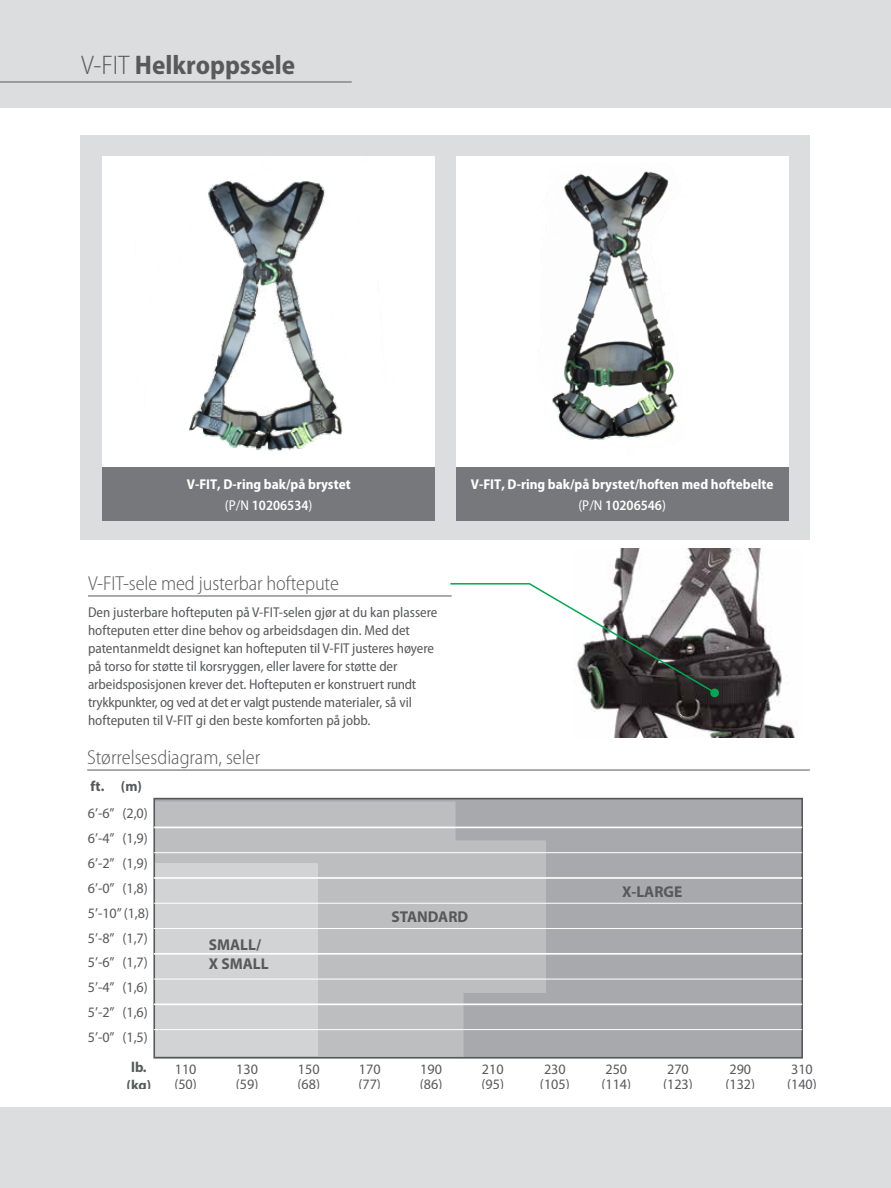
<style>
.page{position:relative;width:891px;height:1188px;background:#fff}
.page>*{position:absolute;margin:0;border:0;box-sizing:border-box;transform-origin:0 0}
.t1{font:700 semi-condensed 27px "Myriad Pro";color:#58595b}
.t2{font:300 semi-condensed 20.25px "Myriad Pro";letter-spacing:-.005em;color:#58595b}
.t3{font:700 15.75px/18.9px "Myriad Pro";color:#58595b}
.t4{font:14.4px/15.8px "Myriad Pro";color:#58595b}
.t5{font:700 14.4px/17.2px "Myriad Pro";color:#58595b;text-align:center}
.t6{font:semi-condensed 14.25px/18px "Myriad Pro";letter-spacing:-.005em;color:#58595b}
.t7{font:700 semi-condensed 14.25px/21px "Myriad Pro";color:#fff;text-align:center}
.s1{font-weight:300}
.s2{font-weight:400}
.s3{font-weight:600}
</style>
<div class="page">
<div style="left:0;top:0;width:891px;height:108px;background:#dcddde"></div>
<div style="left:0;top:1107px;width:891px;height:81px;background:#dcddde"></div>
<div style="left:81px;top:135px;width:729px;height:405px;background:#dcddde"></div>
<hr style="left:0;top:82px;width:352px;height:1px;background:#58595b">
<div style="left:103px;top:467px;width:332px;height:54px;background:#77787b"></div>
<hr style="left:88px;top:596px;width:364px;height:1px;background:#58595b">
<img style="left:103px;top:156px;width:332px;height:311px">
<img style="left:590px;top:549px;width:206px;height:189px">
<div style="left:710px;top:689px;width:9px;height:8px;background:#00a94f;border-radius:50%"></div>
<svg style="left:449px;top:582px;width:268px;height:113px"></svg>
<hr style="left:87px;top:770px;width:723px;height:1px;background:#58595b">
<div style="left:546px;top:802px;width:254px;height:254px;background:#a7a9ac"></div>
<svg style="left:156px;top:802px;width:390px;height:254px;background:#babcbe"></svg>
<div style="left:154px;top:863px;width:163px;height:193px;background:#d1d3d4"></div>
<div style="left:153px;top:798px;width:650px;height:261px;border:2px solid #58595b"></div>
<hr style="left:154px;top:827px;width:648px;height:1px;background:#fff">
<hr style="left:154px;top:852px;width:648px;height:1px;background:#fff">
<hr style="left:154px;top:877px;width:648px;height:2px;background:#fff">
<hr style="left:154px;top:903px;width:648px;height:1px;background:#fff">
<hr style="left:154px;top:928px;width:648px;height:1px;background:#fff">
<hr style="left:154px;top:953px;width:648px;height:2px;background:#fff">
<hr style="left:154px;top:979px;width:648px;height:1px;background:#fff">
<hr style="left:154px;top:1004px;width:648px;height:1px;background:#fff">
<hr style="left:154px;top:1029px;width:648px;height:1px;background:#fff">
<div style="left:456px;top:467px;width:332px;height:54px;background:#77787b"></div>
<div style="left:456px;top:156px;width:332px;height:311px;background:#fff"></div>
<img style="left:552px;top:171px;width:126px;height:269px">
<h1 class="t1" style="left:81px;top:48px;width:216px"><span class="s1">V-FIT</span> Helkroppssele</h1>
<p class="t7" style="left:187px;top:473px;width:165px">V-FIT, D-ring bak/på brystet <span class="s2">(P/N</span> <span class="s3">10206534</span><span class="s2">)</span></p>
<p class="t7" style="left:471px;top:473px;width:304px">V-FIT, D-ring bak/på brystet/hoften med hoftebelte <span class="s2">(P/N</span> <span class="s3">10206546</span><span class="s2">)</span></p>
<h2 class="t2" style="left:88px;top:571px;width:252px">V-FIT-sele med justerbar hoftepute</h2>
<p class="t6" style="left:88px;top:603px;width:351px">Den justerbare hofteputen på V-FIT-selen gjør at du kan plassere hofteputen etter dine behov og arbeidsdagen din. Med det patentanmeldt designet kan hofteputen til V-FIT justeres høyere på torso for støtte til korsryggen, eller lavere for støtte der arbeidsposisjonen krever det. Hofteputen er konstruert rundt trykkpunkter, og ved at det er valgt pustende materialer, så vil hofteputen til V-FIT gi den beste komforten på jobb.</p>
<h2 class="t2" style="left:87px;top:745px;width:175px">Størrelsesdiagram, seler</h2>
<p class="t5" style="left:91px;top:777px;width:53px">ft. (m)</p>
<p class="t4" style="left:88px;top:800px;width:63px;line-height:24.9px;text-align:justify">6’-6” (2,0)<br>6’-4” (1,9)<br>6’-2” (1,9)<br>6’-0” (1,8)<br>5’-10” (1,8)<br>5’-8” (1,7)<br>5’-6” (1,7)<br>5’-4” (1,6)<br>5’-2” (1,6)<br>5’-0” (1,5)</p>
<p class="t5" style="left:127px;top:1058px;width:26px">lb. (kg)</p>
<p class="t4" style="left:174px;top:1061px;width:24px">110 (50)</p>
<p class="t4" style="left:236px;top:1061px;width:24px">130 (59)</p>
<p class="t4" style="left:298px;top:1061px;width:24px">150 (68)</p>
<p class="t4" style="left:358px;top:1061px;width:24px">170 (77)</p>
<p class="t4" style="left:420px;top:1061px;width:24px">190 (86)</p>
<p class="t4" style="left:482px;top:1061px;width:24px">210 (95)</p>
<p class="t4" style="left:540px;top:1061px;width:31px">230 (105)</p>
<p class="t4" style="left:601px;top:1061px;width:31px">250 (114)</p>
<p class="t4" style="left:663px;top:1061px;width:31px">270 (123)</p>
<p class="t4" style="left:725px;top:1061px;width:31px">290 (132)</p>
<p class="t4" style="left:787px;top:1061px;width:31px">310 (140)</p>
<p class="t3" style="left:622px;top:882px;width:62px">X-LARGE</p>
<p class="t3" style="left:391px;top:907px;width:78px">STANDARD</p>
<p class="t3" style="left:209px;top:935px;width:61px">SMALL/<br>X SMALL</p>
</div>
